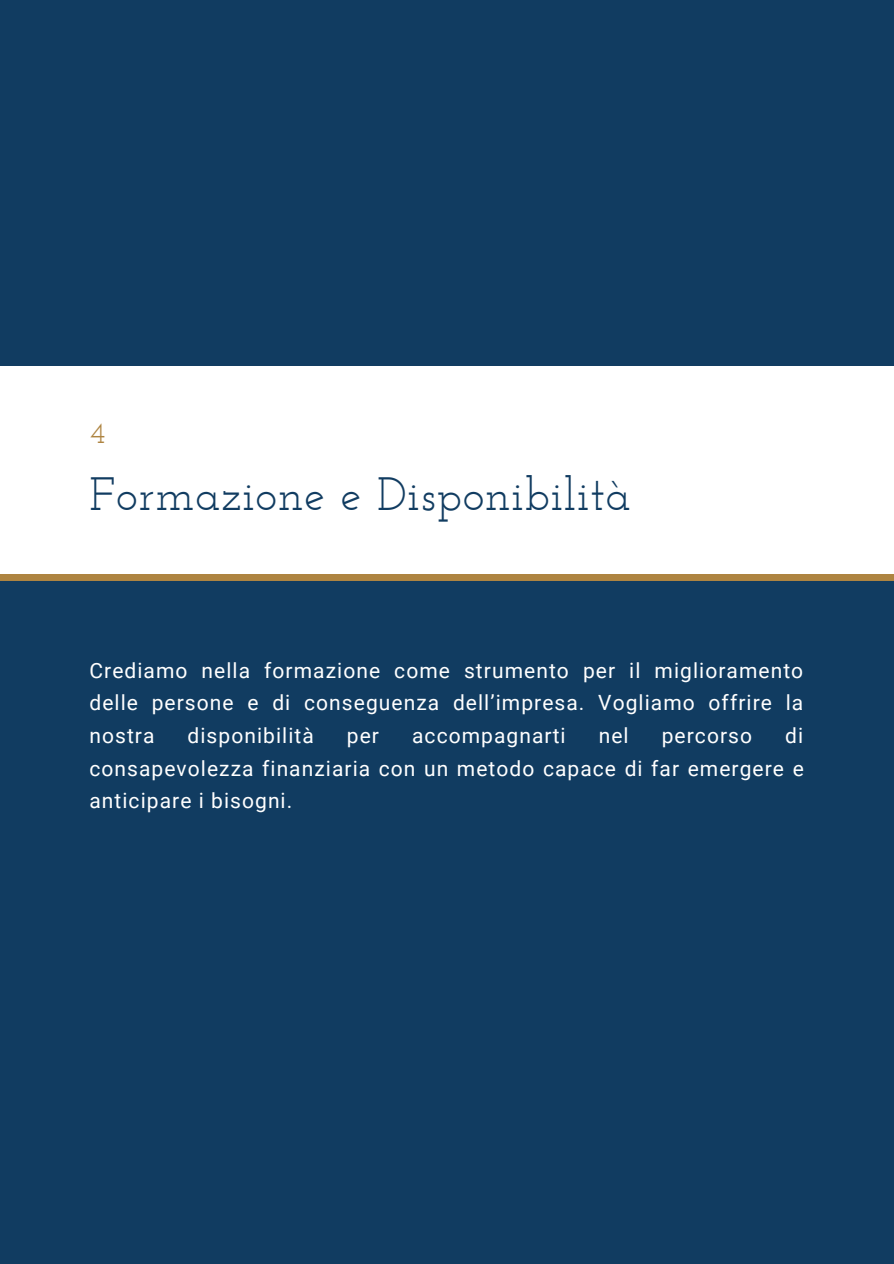
<style>
.page{position:relative;width:894px;height:1264px;background:#fff}
.page>*{position:absolute;margin:0;border:0;box-sizing:border-box;transform-origin:0 0}
.t1{font:46.5px "Josefin Slab";letter-spacing:.02em;color:#113c61}
.t2{font:30px "Josefin Slab";color:#ae8441}
.t3{font:21px/32.7px "Roboto";letter-spacing:.05em;color:#fff;text-align:justify}
</style>
<div class="page">
<div style="left:0;top:0;width:893px;height:1263px;background:#113c61"></div>
<div style="left:0;top:366px;width:893px;height:212px;background:#fff"></div>
<div style="left:0;top:574px;width:893px;height:7px;background:#ae8441"></div>
<p class="t2" style="left:89px;top:420px;width:17px">4</p>
<p class="t1" style="left:89px;top:475px;width:543px">Formazione e Disponibilità</p>
<p class="t3" style="left:89px;top:654px;width:715px">Crediamo nella formazione come strumento per il miglioramento delle persone e di conseguenza dell’impresa. Vogliamo offrire la nostra</p>
<p class="t3" style="left:89px;top:719px;width:715px;text-indent:695px">di consapevolezza finanziaria con un metodo capace di far emergere e anticipare i bisogni.</p>
<p class="t3" style="left:187px;top:719px;width:128px">disponibilità</p>
<p class="t3" style="left:347px;top:719px;width:34px">per</p>
<p class="t3" style="left:412px;top:719px;width:155px">accompagnarti</p>
<p class="t3" style="left:598px;top:719px;width:31px">nel</p>
<p class="t3" style="left:661px;top:719px;width:92px">percorso</p>
</div>
